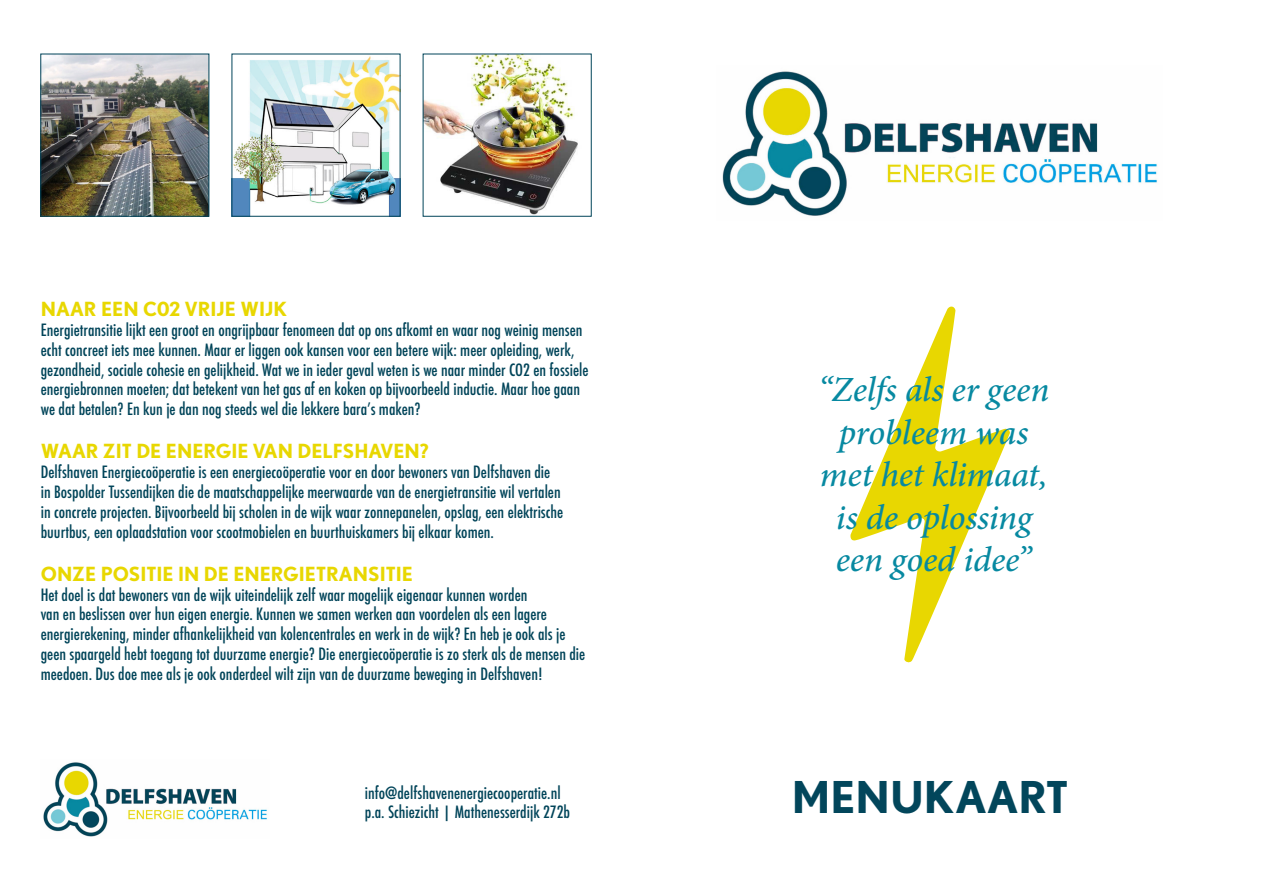
<style>
.page{position:relative;width:1263px;height:893px;background:#fff}
.page>*{position:absolute;margin:0;border:0;box-sizing:border-box;transform-origin:0 0}
.t1{font:700 43.8px "Nobel";color:#02465b}
.t2{font:italic 500 35.4px/42.6px "Minion Pro";letter-spacing:-.005em;color:#0789a1;text-align:center}
.t3{font:700 19.5px "Nobel";color:#e8d701}
.t4{font:500 condensed 16.5px/19.8px "Futura";color:#004459}
</style>
<div class="page">
<img style="left:722px;top:71px;width:435px;height:145px">
<svg style="left:850px;top:306px;width:160px;height:357px"></svg>
<img style="left:43px;top:762px;width:224px;height:75px">
<img style="left:425px;top:56px;width:153px;height:159px">
<img style="left:42px;top:56px;width:165px;height:159px">
<div style="left:40px;top:54px;width:169px;height:163px;border:1px solid #004459"></div>
<img style="left:234px;top:56px;width:164px;height:159px">
<div style="left:232px;top:54px;width:168px;height:163px;border:1px solid #004459"></div>
<p class="t3" style="left:41px;top:297px;width:248px">NAAR EEN C02 VRIJE WIJK</p>
<p class="t4" style="left:41px;top:320px;width:549px">Energietransitie lijkt een groot en ongrijpbaar fenomeen dat op ons afkomt en waar nog weinig mensen echt concreet iets mee kunnen. Maar er liggen ook kansen voor een betere wijk: meer opleiding, werk, gezondheid, sociale cohesie en gelijkheid. Wat we in ieder geval weten is we naar minder CO2 en fossiele energiebronnen moeten; dat betekent van het gas af en koken op bijvoorbeeld inductie. Maar hoe gaan we dat betalen? En kun je dan nog steeds wel die lekkere bara’s maken?</p>
<p class="t3" style="left:41px;top:440px;width:390px">WAAR ZIT DE ENERGIE VAN DELFSHAVEN?</p>
<p class="t4" style="left:41px;top:462px;width:524px">Delfshaven Energiecoöperatie is een energiecoöperatie voor en door bewoners van Delfshaven die in Bospolder Tussendijken die de maatschappelijke meerwaarde van de energietransitie wil vertalen in concrete projecten. Bijvoorbeeld bij scholen in de wijk waar zonnepanelen, opslag, een elektrische buurtbus, een oplaadstation voor scootmobielen en buurthuiskamers bij elkaar komen.</p>
<p class="t3" style="left:41px;top:562px;width:374px">ONZE POSITIE IN DE ENERGIETRANSITIE</p>
<p class="t4" style="left:41px;top:585px;width:546px">Het doel is dat bewoners van de wijk uiteindelijk zelf waar mogelijk eigenaar kunnen worden<br>van en beslissen over hun eigen energie. Kunnen we samen werken aan voordelen als een lagere energierekening, minder afhankelijkheid van kolencentrales en werk in de wijk? En heb je ook als je geen spaargeld hebt toegang tot duurzame energie? Die energiecoöperatie is zo sterk als de mensen die meedoen. Dus doe mee als je ook onderdeel wilt zijn van de duurzame beweging in Delfshaven!</p>
<p class="t4" style="left:365px;top:783px;width:197px">info@delfshavenenergiecooperatie.nl</p>
<p class="t4" style="left:365px;top:802px;width:207px">p.a. Schiezicht | Mathenesserdijk 272b</p>
<p class="t2" style="left:818px;top:369px;width:233px">“Zelfs als er geen probleem was met het klimaat, is de oplossing een goed idee”</p>
<p class="t1" style="left:792px;top:771px;width:278px">MENUKAART</p>
</div>
